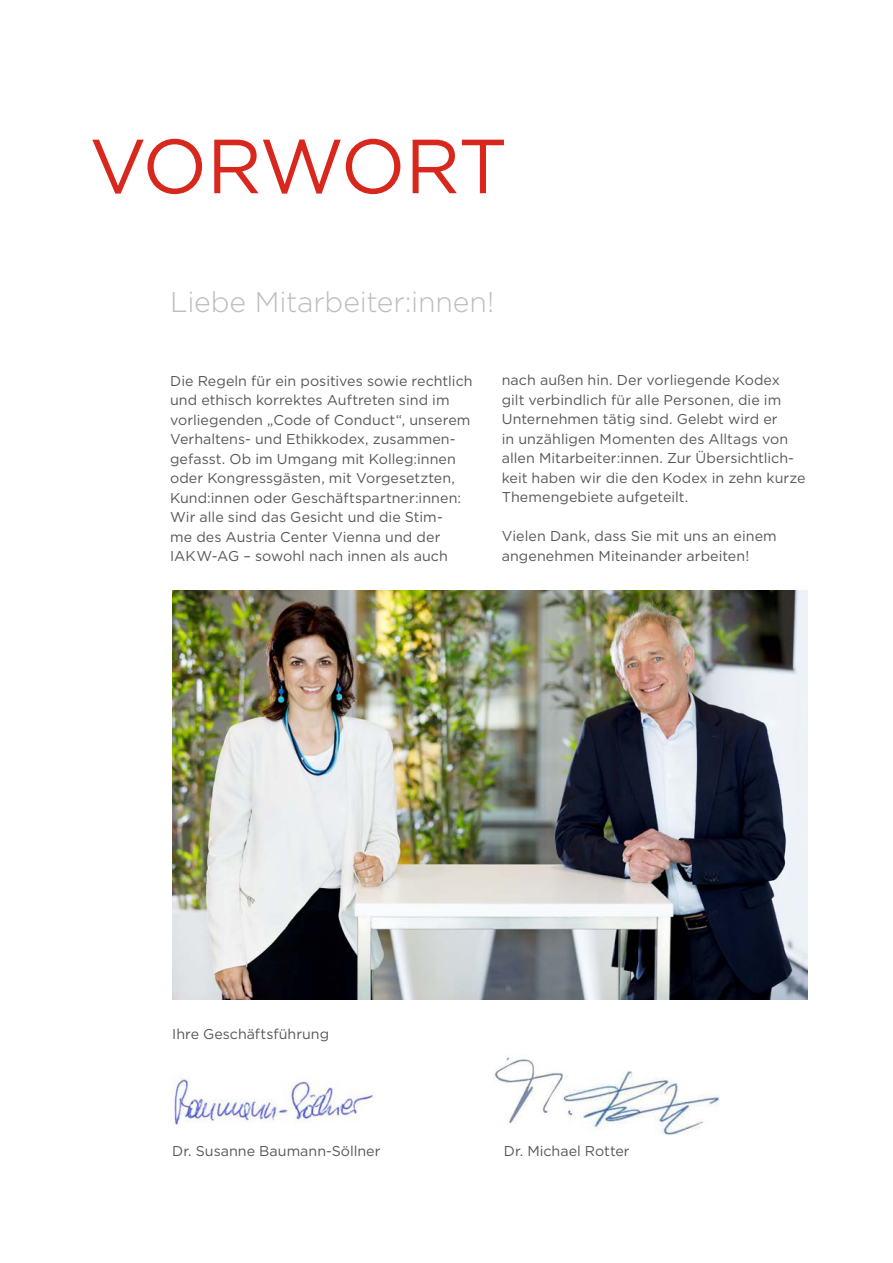
<style>
.page{position:relative;width:893px;height:1263px;background:#fff}
.page>*{position:absolute;margin:0;border:0;box-sizing:border-box;transform-origin:0 0}
.Headline{font:76.5px "Gotham";letter-spacing:-.03em;color:#d8281e}
.Zitate{font:300 28.5px "Gotham";letter-spacing:-.005em;color:#bcbdbd}
.Fließtext{font:14.25px/19.5px "Gotham";letter-spacing:.005em;color:#575855}
</style>
<div class="page">
<img style="left:172px;top:590px;width:636px;height:410px">
<img style="left:493px;top:1057px;width:227px;height:78px">
<img style="left:169px;top:1076px;width:206px;height:50px">
<p class="Headline" style="left:89px;top:117px;width:420px">VORWORT</p>
<p class="Zitate" style="left:170px;top:284px;width:326px">Liebe Mitarbeiter:innen!</p>
<p class="Fließtext" style="left:170px;top:370px;width:304px">Die Regeln für ein positives sowie rechtlich und ethisch korrektes Auftreten sind im vorliegenden „Code of Conduct“, unserem Verhaltens- und Ethikkodex, zusammen&shy;gefasst. Ob im Umgang mit Kolleg:innen oder Kongressgästen, mit Vorgesetzten, Kund:innen oder Geschäftspartner:innen:<br>Wir alle sind das Gesicht und die Stim-<br>me des Austria Center Vienna und der IAKW-AG – sowohl nach innen als auch</p>
<p class="Fließtext" style="left:502px;top:370px;width:305px">nach außen hin. Der vorliegende Kodex gilt verbindlich für alle Personen, die im Unternehmen tätig sind. Gelebt wird er<br>in unzähligen Momenten des Alltags von allen Mitarbeiter:innen. Zur Übersichtlich&shy;keit haben wir die den Kodex in zehn kurze Themengebiete aufgeteilt.</p>
<p class="Fließtext" style="left:502px;top:526px;width:276px">Vielen Dank, dass Sie mit uns an einem angenehmen Miteinander arbeiten!</p>
<p class="Fließtext" style="left:172px;top:1024px;width:158px">Ihre Geschäftsführung</p>
<p class="Fließtext" style="left:172px;top:1141px;width:210px">Dr. Susanne Baumann-Söllner</p>
<p class="Fließtext" style="left:504px;top:1141px;width:127px">Dr. Michael Rotter</p>
</div>
